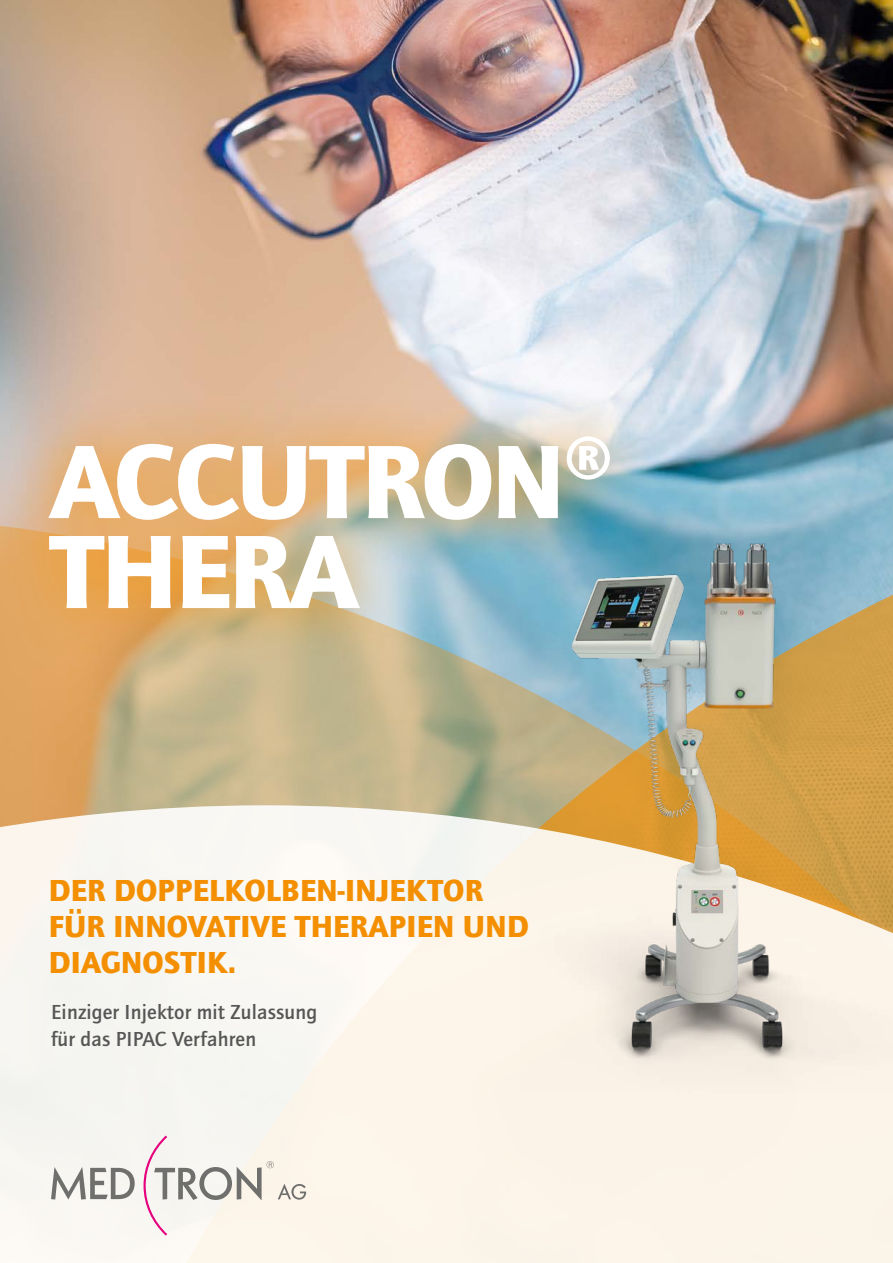
<style>
.page{position:relative;width:893px;height:1263px;background:#fff}
.page>*{position:absolute;margin:0;border:0;box-sizing:border-box;transform-origin:0 0}
.t1{font:900 108px/90px "Quay Sans ITC Pro";letter-spacing:-.02em;color:#fff}
.t2{font:900 31.5px/36px "Quay Sans ITC Pro";letter-spacing:.01em;color:#f38f00}
.t3{font:500 21px/27px "Quay Sans ITC Pro";letter-spacing:.01em;color:#565656}
</style>
<div class="page">
<img style="left:0;top:0;width:893px;height:436px">
<svg style="left:0;top:436px;width:893px;height:369px;background:#b9af8d"></svg>
<div style="left:0;top:805px;width:893px;height:458px;background:#fbf5ee"></div>
<svg style="left:51px;top:1167px;width:84px;height:32px"></svg>
<svg style="left:144px;top:1135px;width:162px;height:100px"></svg>
<img style="left:520px;top:507px;width:373px;height:586px">
<div style="left:0;top:387px;width:660px;height:273px;background:#f38f00;opacity:.75"></div>
<h1 class="t1" style="left:50px;top:433px;width:566px">ACCUTRON®<br>THERA</h1>
<p class="t2" style="left:49px;top:872px;width:482px">DER DOPPELKOLBEN-INJEKTOR<br>FÜR INNOVATIVE THERAPIEN UND<br>DIAGNOSTIK.</p>
<p class="t3" style="left:51px;top:998px;width:268px">Einziger Injektor mit Zulassung für das PIPAC Verfahren</p>
</div>
